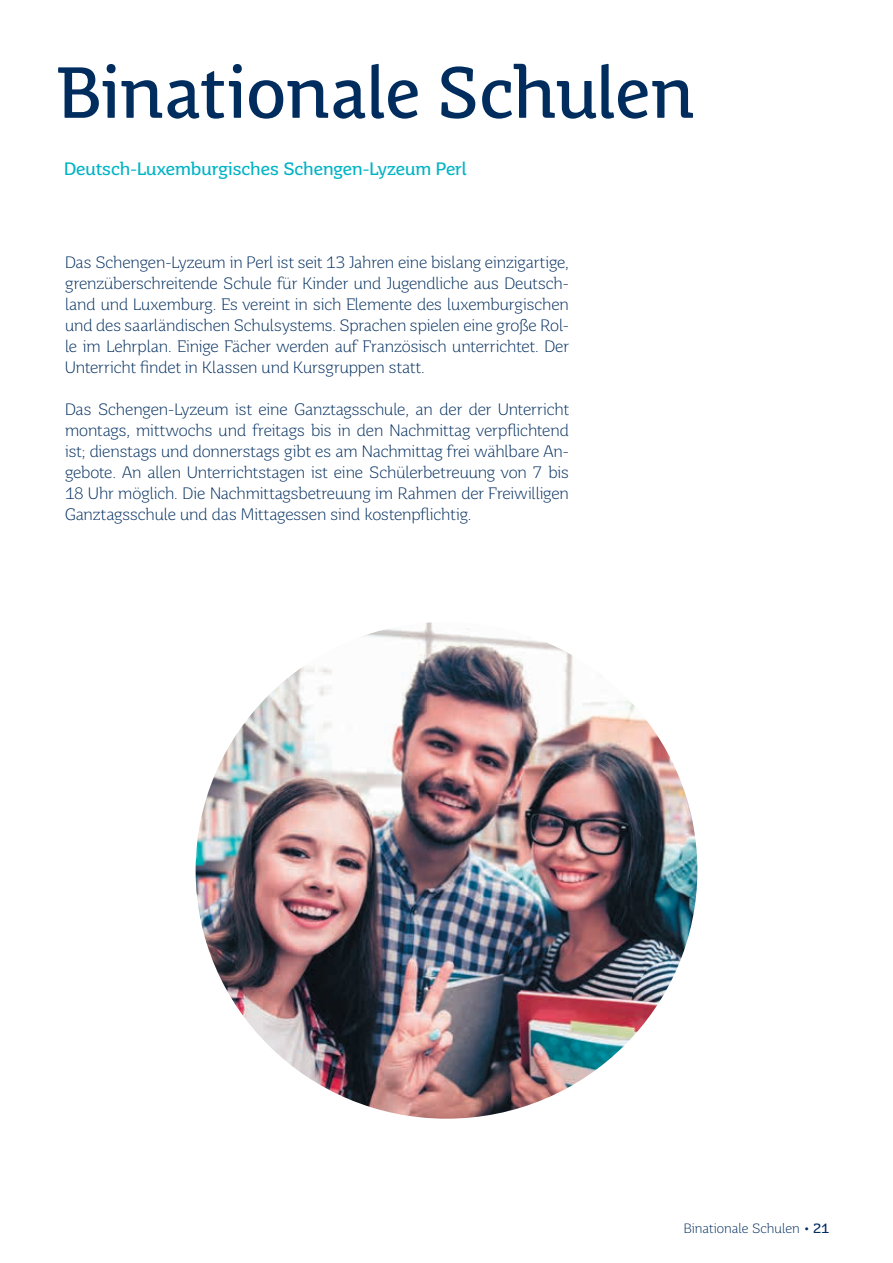
<style>
.page{position:relative;width:893px;height:1263px;background:#fff}
.page>*{position:absolute;margin:0;border:0;box-sizing:border-box;transform-origin:0 0}
.t1{font:72px "Saar Pro Headline";letter-spacing:-.02em;color:#002d5e}
.t2{font:18px "Saar Pro";letter-spacing:-.005em;color:#00b3c5}
.t3{font:300 16.5px/21px "Saar Pro";letter-spacing:-.005em;color:#002d5e;text-align:justify}
.t4{font:300 13.5px "Saar Pro";color:#002d5e}
.s1{font-weight:400}
</style>
<div class="page">
<img style="left:196px;top:622px;width:501px;height:497px">
<h1 class="t1" style="left:57px;top:50px;width:640px">Binationale Schulen</h1>
<p class="t2" style="left:64px;top:158px;width:404px">Deutsch--Luxemburgisches Schengen--Lyzeum Perl</p>
<p class="t3" style="left:65px;top:252px;width:505px">Das Schengen-Lyzeum in Perl ist seit 13 Jahren eine bislang einzigartige, grenzüberschreitende Schule für Kinder und Jugendliche aus Deutsch&shy;land und Luxemburg. Es vereint in sich Elemente des luxemburgischen und des saarländischen Schulsystems. Sprachen spielen eine große Rol&shy;le im Lehrplan. Einige Fächer werden auf Französisch unterrichtet. Der Unterricht findet in Klassen und Kursgruppen statt.</p>
<p class="t3" style="left:65px;top:399px;width:505px">Das Schengen-Lyzeum ist eine Ganztagsschule, an der der Unterricht montags, mittwochs und freitags bis in den Nachmittag verpflichtend ist; dienstags und donnerstags gibt es am Nachmittag frei wählbare An&shy;gebote. An allen Unterrichtstagen ist eine Schülerbetreuung von 7 bis 18 Uhr möglich. Die Nachmittagsbetreuung im Rahmen der Freiwilligen Ganztagsschule und das Mittagessen sind kostenpflichtig.</p>
<p class="t4" style="left:684px;top:1221px;width:147px">Binationale Schulen <span class="s1">• 21</span></p>
</div>
